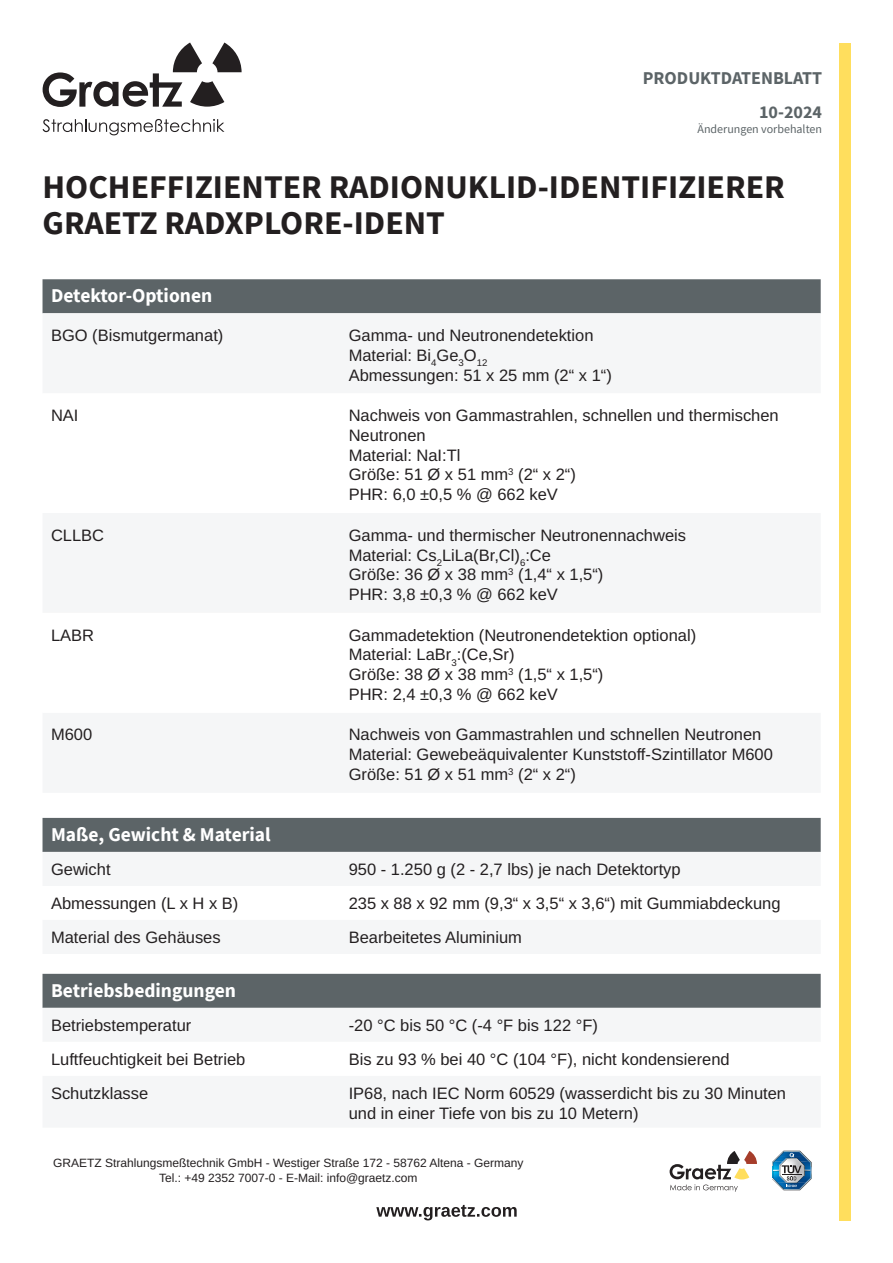
<style>
.page{position:relative;width:893px;height:1263px;background:#fff}
.page>*{position:absolute;margin:0;border:0;box-sizing:border-box;transform-origin:0 0}
.t1{font:700 33px/36px "Source Sans Pro";color:#231f20}
.t2{font:700 19.5px "Source Sans Pro";color:#fff}
.t3{font:700 18px/34.3px "Source Sans Pro";color:#5c6467;text-align:right}
.t4{font:16.5px/19.8px "Arimo";color:#231f20}
.t5{font:12px/14.4px "Arimo";color:#231f20;text-align:center}
.t6{font:12px "Source Sans Pro";color:#5c6467}
</style>
<div class="page">
<svg style="left:772px;top:1151px;width:39px;height:39px"></svg>
<div style="left:839px;top:43px;width:11px;height:1177px;background:#ffde5d"></div>
<svg style="left:43px;top:119px;width:181px;height:16px"></svg>
<svg style="left:43px;top:43px;width:199px;height:64px"></svg>
<svg style="left:376px;top:1205px;width:141px;height:15px"></svg>
<svg style="left:670px;top:1151px;width:87px;height:41px"></svg>
<div style="left:43px;top:974px;width:778px;height:34px;background:#5c6467"></div>
<div style="left:43px;top:279px;width:778px;height:34px;background:#5c6467"></div>
<div style="left:43px;top:818px;width:778px;height:34px;background:#5c6467"></div>
<p class="t3" style="left:643px;top:60px;width:181px">PRODUKTDATENBLATT<br>10-2024</p>
<p class="t6" style="left:697px;top:123px;width:126px">Änderungen vorbehalten</p>
<h1 class="t1" style="left:43px;top:172px;width:744px">HOCHEFFIZIENTER RADIONUKLID-IDENTIFIZIERER<br>GRAETZ RADXPLORE-IDENT</h1>
<p class="t2" style="left:51px;top:288px;width:163px">Detektor-Optionen</p>
<p class="t4" style="left:51px;top:327px;width:174px">BGO (Bismutgermanat)</p>
<p class="t4" style="left:349px;top:327px;width:265px">Gamma- und Neutronendetektion<br>Material: Bi<sub>4</sub>Ge<sub>3</sub>O<sub>12<br></sub>Abmessungen: 51 x 25 mm (2“ x 1“)</p>
<p class="t4" style="left:51px;top:407px;width:29px">NAI</p>
<p class="t4" style="left:349px;top:407px;width:432px">Nachweis von Gammastrahlen, schnellen und thermischen<br>Neutronen<br>Material: NaI:Tl<br>Größe: 51 Ø x 51 mm<sup>3</sup> (2“ x 2“)<br>PHR: 6,0 ±0,5 % @ 662 keV</p>
<p class="t4" style="left:51px;top:526px;width:55px">CLLBC</p>
<p class="t4" style="left:349px;top:526px;width:339px">Gamma- und thermischer Neutronennachweis<br>Material: Cs<sub>2</sub>LiLa(Br,Cl)<sub>6</sub>:Ce<br>Größe: 36 Ø x 38 mm<sup>3</sup> (1,4“ x 1,5“)<br>PHR: 3,8 ±0,3 % @ 662 keV</p>
<p class="t4" style="left:51px;top:626px;width:45px">LABR</p>
<p class="t4" style="left:349px;top:626px;width:349px">Gammadetektion (Neutronendetektion optional)<br>Material: LaBr<sub>3</sub>:(Ce,Sr)<br>Größe: 38 Ø x 38 mm<sup>3</sup> (1,5“ x 1,5“)<br>PHR: 2,4 ±0,3 % @ 662 keV</p>
<p class="t4" style="left:51px;top:726px;width:43px">M600</p>
<p class="t4" style="left:349px;top:726px;width:426px">Nachweis von Gammastrahlen und schnellen Neutronen<br>Material: Gewebeäquivalenter Kunststoff-Szintillator M600<br>Größe: 51 Ø x 51 mm<sup>3</sup> (2“ x 2“)</p>
<p class="t2" style="left:51px;top:827px;width:221px">Maße, Gewicht &amp; Material</p>
<p class="t4" style="left:51px;top:861px;width:61px">Gewicht</p>
<p class="t4" style="left:349px;top:861px;width:333px">950 - 1.250 g (2 - 2,7 lbs) je nach Detektortyp</p>
<p class="t4" style="left:51px;top:895px;width:189px">Abmessungen (L x H x B)</p>
<p class="t4" style="left:349px;top:895px;width:433px">235 x 88 x 92 mm (9,3“ x 3,5“ x 3,6“) mit Gummiabdeckung</p>
<p class="t4" style="left:51px;top:929px;width:171px">Material des Gehäuses</p>
<p class="t4" style="left:349px;top:929px;width:175px">Bearbeitetes Aluminium</p>
<p class="t2" style="left:51px;top:983px;width:187px">Betriebsbedingungen</p>
<p class="t4" style="left:51px;top:1017px;width:142px">Betriebstemperatur</p>
<p class="t4" style="left:349px;top:1017px;width:251px">-20 °C bis 50 °C (-4 °F bis 122 °F)</p>
<p class="t4" style="left:51px;top:1051px;width:196px">Luftfeuchtigkeit bei Betrieb</p>
<p class="t4" style="left:349px;top:1051px;width:382px">Bis zu 93 % bei 40 °C (104 °F), nicht kondensierend</p>
<p class="t4" style="left:51px;top:1085px;width:99px">Schutzklasse</p>
<p class="t4" style="left:349px;top:1085px;width:439px">IP68, nach IEC Norm 60529 (wasserdicht bis zu 30 Minuten und in einer Tiefe von bis zu 10 Metern)</p>
<p class="t5" style="left:53px;top:1157px;width:472px">GRAETZ Strahlungsmeßtechnik GmbH - Westiger Straße 172 - 58762 Altena - Germany<br>Tel.: +49 2352 7007-0 - E-Mail: info@graetz.com</p>
</div>
